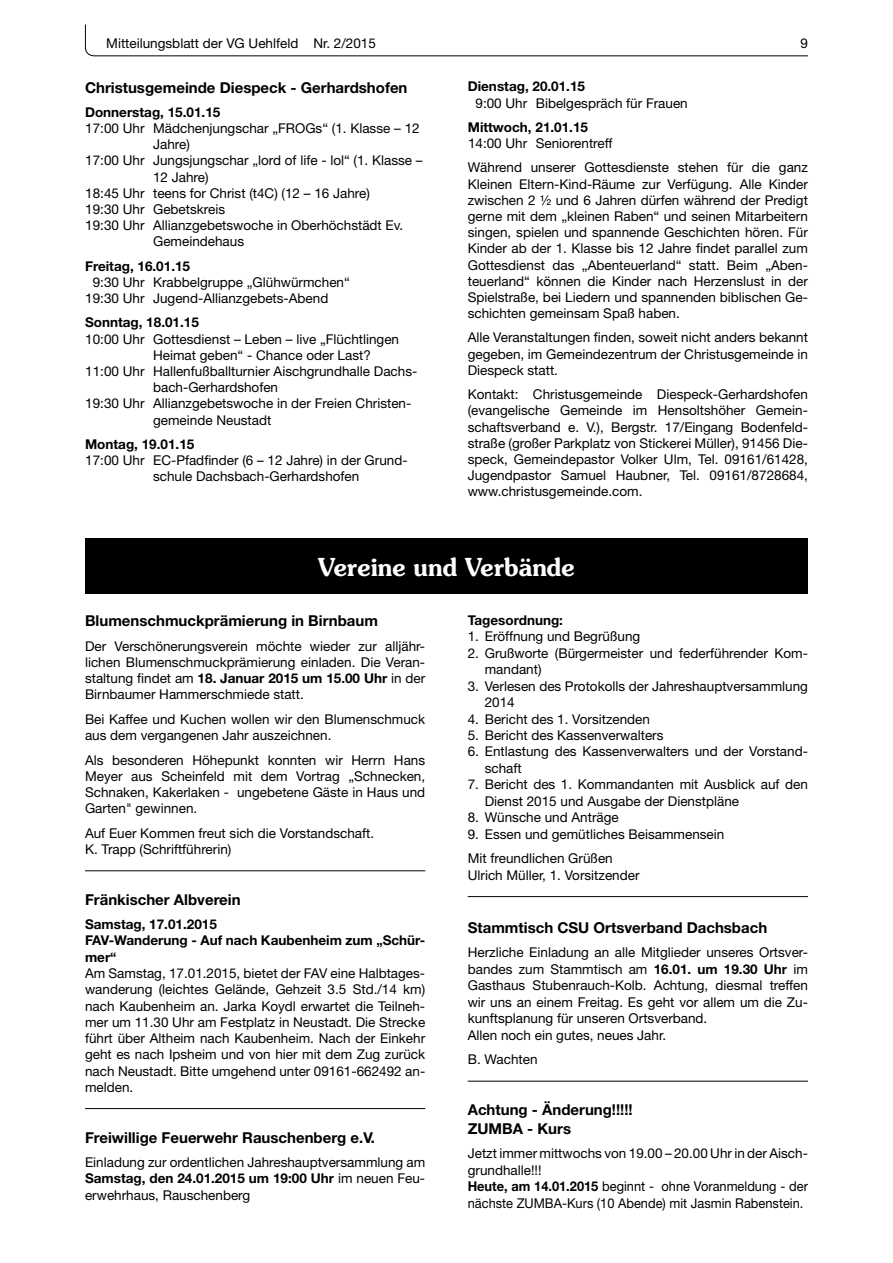
<style>
.page{position:relative;width:893px;height:1263px;background:#fff}
.page>*{position:absolute;margin:0;border:0;box-sizing:border-box;transform-origin:0 0}
.t1{font:600 24.75px "Souvenir";color:#fff;scale:.95 1}
.t2{font:700 15px/18.3px "Helvetica Neue";color:#000}
.t3{font:13.5px/16.2px "Helvetica Neue";color:#000}
.t4{font:700 13.5px/16.2px "Helvetica Neue";color:#000}
.s1{font-weight:700}
</style>
<div class="page">
<svg style="left:85px;top:24px;width:723px;height:33px"></svg>
<div style="left:85px;top:538px;width:723px;height:55px;background:#000"></div>
<hr style="left:85px;top:870px;width:340px;height:1px;background:#000">
<hr style="left:85px;top:1108px;width:340px;height:1px;background:#000">
<hr style="left:468px;top:896px;width:340px;height:1px;background:#000">
<hr style="left:468px;top:1081px;width:340px;height:1px;background:#000">
<p class="t3" style="left:106px;top:36px;width:271px">Mitteilungsblatt der VG Uehlfeld Nr. 2/2015</p>
<p class="t3" style="left:800px;top:36px;width:9px">9</p>
<p class="t2" style="left:85px;top:79px;width:324px">Christusgemeinde Diespeck - Gerhardshofen</p>
<p class="t4" style="left:85px;top:105px;width:137px">Donnerstag, 15.01.15</p>
<p class="t3" style="left:85px;top:121px;width:336px">17:00 Uhr Mädchenjungschar „FROGs“ (1. Klasse – 12</p>
<p class="t3" style="left:153px;top:138px;width:38px">Jahre)</p>
<p class="t3" style="left:85px;top:154px;width:339px">17:00 Uhr Jungsjungschar „lord of life - lol“ (1. Klasse –</p>
<p class="t3" style="left:153px;top:170px;width:57px">12 Jahre)</p>
<p class="t3" style="left:85px;top:186px;width:286px">18:45 Uhr teens for Christ (t4C) (12 – 16 Jahre)</p>
<p class="t3" style="left:85px;top:202px;width:141px">19:30 Uhr Gebetskreis</p>
<p class="t3" style="left:85px;top:219px;width:320px">19:30 Uhr Allianzgebetswoche in Oberhöchstädt Ev.</p>
<p class="t3" style="left:153px;top:235px;width:93px">Gemeindehaus</p>
<p class="t4" style="left:85px;top:259px;width:107px">Freitag, 16.01.15</p>
<p class="t3" style="left:85px;top:275px;width:266px;text-indent:8px">9:30 Uhr Krabbelgruppe „Glühwürmchen“<br>19:30 Uhr Jugend-Allianzgebets-Abend</p>
<p class="t4" style="left:85px;top:316px;width:115px">Sonntag, 18.01.15</p>
<p class="t3" style="left:85px;top:332px;width:315px">10:00 Uhr Gottesdienst – Leben – live „Flüchtlingen</p>
<p class="t3" style="left:153px;top:348px;width:219px">Heimat geben“ - Chance oder Last?</p>
<p class="t3" style="left:85px;top:364px;width:334px">11:00 Uhr Hallenfußballturnier Aischgrundhalle Dachs-</p>
<p class="t3" style="left:153px;top:381px;width:127px">bach-Gerhardshofen</p>
<p class="t3" style="left:85px;top:397px;width:328px">19:30 Uhr Allianzgebetswoche in der Freien Christen-</p>
<p class="t3" style="left:153px;top:413px;width:120px">gemeinde Neustadt</p>
<p class="t4" style="left:85px;top:437px;width:111px">Montag, 19.01.15</p>
<p class="t3" style="left:153px;top:454px;width:256px;text-indent:-68px">17:00 Uhr EC-Pfadfinder (6 – 12 Jahre) in der Grund&shy;schule Dachsbach-Gerhardshofen</p>
<p class="t4" style="left:468px;top:80px;width:119px">Dienstag, 20.01.15</p>
<p class="t3" style="left:475px;top:96px;width:214px">9:00 Uhr Bibelgespräch für Frauen</p>
<p class="t4" style="left:468px;top:120px;width:122px">Mittwoch, 21.01.15</p>
<p class="t3" style="left:468px;top:132px;width:342px;line-height:24.3px">14:00 Uhr Seniorentreff<br>Während unserer Gottesdienste stehen für die ganz</p>
<p class="t3" style="left:468px;top:177px;width:342px;text-align:justify">Kleinen Eltern-Kind-Räume zur Verfügung. Alle Kinder zwischen 2 ½ und 6 Jahren dürfen während der Predigt gerne mit dem „kleinen Raben“ und seinen Mitarbeitern singen, spielen und spannende Geschichten hören. Für Kinder ab der 1. Klasse bis 12 Jahre findet parallel zum Gottesdienst das „Abenteuerland“ statt. Beim „Aben&shy;teuerland“ können die Kinder nach Herzenslust in der Spielstraße, bei Liedern und spannenden biblischen Ge&shy;schichten gemeinsam Spaß haben.</p>
<p class="t3" style="left:468px;top:331px;width:342px;text-align:justify">Alle Veranstaltungen finden, soweit nicht anders bekannt gegeben, im Gemeindezentrum der Christusgemeinde in Diespeck statt.</p>
<p class="t3" style="left:468px;top:388px;width:342px;text-align:justify">Kontakt: Christusgemeinde Diespeck-Gerhardshofen (evangelische Gemeinde im Hensoltshöher Gemein&shy;schaftsverband e. V.), Bergstr. 17/Eingang Bodenfeld&shy;straße (großer Parkplatz von Stickerei Müller), 91456 Die&shy;speck, Gemeindepastor Volker Ulm, Tel. 09161/61428, Jugendpastor Samuel Haubner, Tel. 09161/8728684, www.christusgemeinde.com.</p>
<h1 class="t1" style="left:318px;top:557px;width:271px">Vereine und Verbände</h1>
<p class="t2" style="left:85px;top:613px;width:294px">Blumenschmuckprämierung in Birnbaum</p>
<p class="t3" style="left:85px;top:639px;width:342px;text-align:justify">Der Verschönerungsverein möchte wieder zur alljähr&shy;lichen Blumenschmuckprämierung einladen. Die Veran&shy;staltung findet am <span class="s1">18. Januar 2015 um 15.00 Uhr</span> in der Birnbaumer Hammerschmiede statt.</p>
<p class="t3" style="left:85px;top:712px;width:342px">Bei Kaffee und Kuchen wollen wir den Blumenschmuck aus dem vergangenen Jahr auszeichnen.</p>
<p class="t3" style="left:85px;top:753px;width:342px;text-align:justify">Als besonderen Höhepunkt konnten wir Herrn Hans Meyer aus Scheinfeld mit dem Vortrag „Schnecken, Schnaken, Kakerlaken - ungebetene Gäste in Haus und Garten" gewinnen.</p>
<p class="t3" style="left:85px;top:826px;width:291px">Auf Euer Kommen freut sich die Vorstandschaft.<br>K. Trapp (Schriftführerin)</p>
<p class="t2" style="left:85px;top:892px;width:157px">Fränkischer Albverein</p>
<p class="t4" style="left:85px;top:917px;width:342px">Samstag, 17.01.2015<br>FAV-Wanderung - Auf nach Kaubenheim zum „Schür&shy;mer“</p>
<p class="t3" style="left:85px;top:966px;width:342px;text-align:justify">Am Samstag, 17.01.2015, bietet der FAV eine Halbtages&shy;wanderung (leichtes Gelände, Gehzeit 3.5 Std./14 km) nach Kaubenheim an. Jarka Koydl erwartet die Teilneh&shy;mer um 11.30 Uhr am Festplatz in Neustadt. Die Strecke führt über Altheim nach Kaubenheim. Nach der Einkehr geht es nach Ipsheim und von hier mit dem Zug zurück nach Neustadt. Bitte umgehend unter 09161-662492 an&shy;melden.</p>
<p class="t2" style="left:85px;top:1129px;width:291px">Freiwillige Feuerwehr Rauschenberg e.V.</p>
<p class="t3" style="left:85px;top:1155px;width:342px;text-align:justify">Einladung zur ordentlichen Jahreshauptversammlung am <span class="s1">Samstag, den 24.01.2015 um 19:00 Uhr</span> im neuen Feu&shy;erwehrhaus, Rauschenberg</p>
<p class="t4" style="left:468px;top:613px;width:97px">Tagesordnung:</p>
<p class="t3" style="left:468px;top:630px;width:174px">1. Eröffnung und Begrüßung</p>
<p class="t3" style="left:485px;top:646px;width:325px;text-indent:-17px">2. Grußworte (Bürgermeister und federführender Kom&shy;mandant)</p>
<p class="t3" style="left:485px;top:679px;width:325px;text-indent:-17px">3. Verlesen des Protokolls der Jahreshauptversammlung<br>2014</p>
<p class="t3" style="left:468px;top:712px;width:184px">4. Bericht des 1. Vorsitzenden</p>
<p class="t3" style="left:468px;top:728px;width:197px">5. Bericht des Kassenverwalters</p>
<p class="t3" style="left:485px;top:745px;width:325px;text-indent:-17px">6. Entlastung des Kassenverwalters und der Vorstand&shy;schaft</p>
<p class="t3" style="left:485px;top:778px;width:325px;text-indent:-17px">7. Bericht des 1. Kommandanten mit Ausblick auf den<br>Dienst 2015 und Ausgabe der Dienstpläne</p>
<p class="t3" style="left:468px;top:811px;width:153px">8. Wünsche und Anträge</p>
<p class="t3" style="left:468px;top:823px;width:258px;line-height:24.8px">9. Essen und gemütliches Beisammensein<br>Mit freundlichen Grüßen</p>
<p class="t3" style="left:468px;top:868px;width:173px">Ulrich Müller, 1. Vorsitzender</p>
<p class="t2" style="left:468px;top:919px;width:301px">Stammtisch CSU Ortsverband Dachsbach</p>
<p class="t3" style="left:468px;top:946px;width:342px">Herzliche Einladung an alle Mitglieder unseres Ortsver&shy;bandes zum Stammtisch am <span class="s1">16.01. um 19.30 Uhr</span> im Gasthaus Stubenrauch-Kolb. Achtung, diesmal treffen wir uns an einem Freitag. Es geht vor allem um die Zu&shy;kunftsplanung für unseren Ortsverband.<br>Allen noch ein gutes, neues Jahr.</p>
<p class="t3" style="left:468px;top:1053px;width:71px">B. Wachten</p>
<p class="t2" style="left:468px;top:1102px;width:167px">Achtung - Änderung!!!!!<br>ZUMBA - Kurs</p>
<p class="t3" style="left:468px;top:1147px;width:342px">Jetzt immer mittwochs von 19.00 – 20.00 Uhr in der Aisch&shy;grundhalle!!!<br><span class="s1">Heute, am 14.01.2015</span> beginnt - ohne Voranmeldung - der nächste ZUMBA-Kurs (10 Abende) mit Jasmin Rabenstein.</p>
</div>
